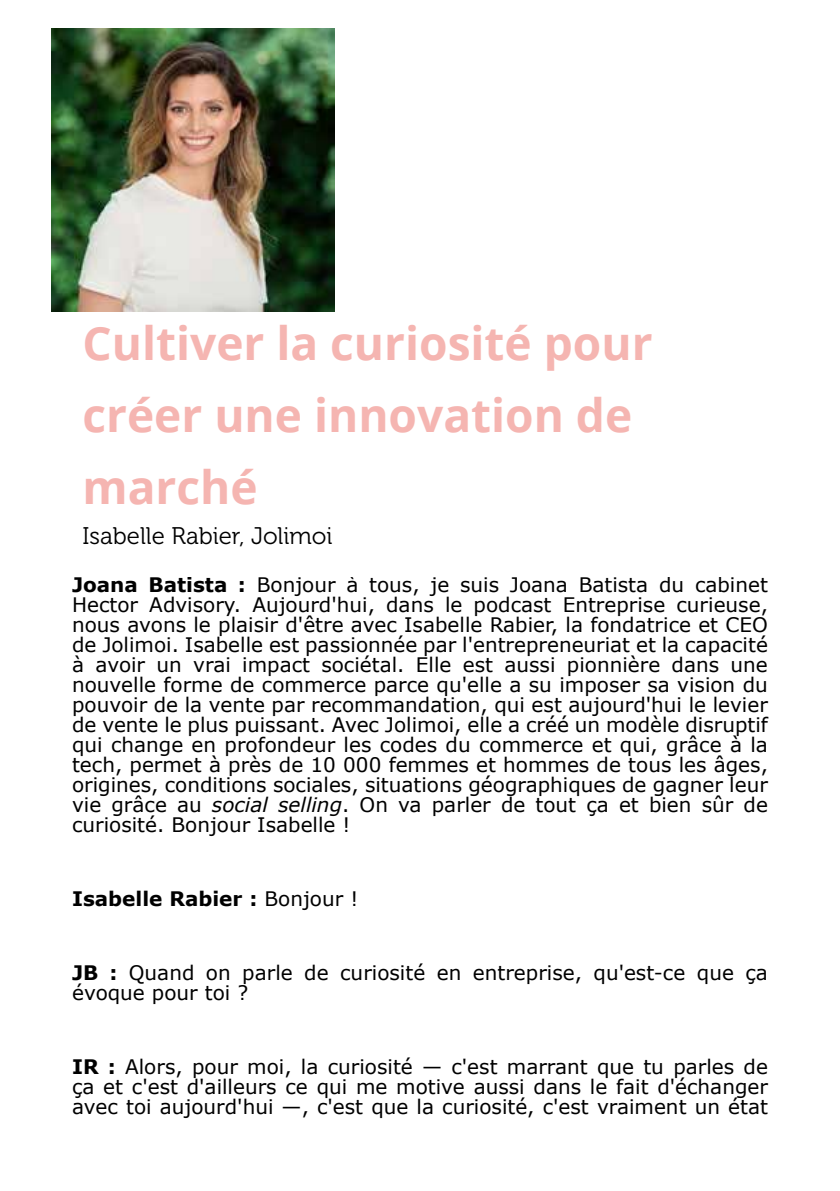
<style>
.page{position:relative;width:840px;height:1191px;background:#fff}
.page>*{position:absolute;margin:0;border:0;box-sizing:border-box;transform-origin:0 0}
.t1{font:700 46px/72px "Open Sans";color:#f5b5b1}
.t2{font:24px "Museo 300";color:#000}
.t3{font:20px/20px "Verdana";color:#000;text-align:justify}
.t4{font:700 20px "Verdana";color:#000}
.s1{font-weight:700}
.s2{font-style:italic}
.s3{font-weight:400}
</style>
<div class="page">
<img style="left:51px;top:28px;width:283px;height:284px">
<h1 class="t1" style="left:82px;top:306px;width:571px">Cultiver la curiosité pour créer une innovation de marché</h1>
<p class="t2" style="left:82px;top:522px;width:251px">Isabelle Rabier, Jolimoi</p>
<p class="t3" style="left:72px;top:574px;width:697px"><span class="s1">Joana Batista :</span> Bonjour à tous, je suis Joana Batista du cabinet Hector Advisory. Aujourd'hui, dans le podcast Entreprise curieuse, nous avons le plaisir d'être avec Isabelle Rabier, la fondatrice et CEO de Jolimoi. Isabelle est passionnée par l'entrepreneuriat et la capacité à avoir un vrai impact sociétal. Elle est aussi pionnière dans une nouvelle forme de commerce parce qu'elle a su imposer sa vision du pouvoir de la vente par recommandation, qui est aujourd'hui le levier de vente le plus puissant. Avec Jolimoi, elle a créé un modèle disruptif qui change en profondeur les codes du commerce et qui, grâce à la tech, permet à près de 10 000 femmes et hommes de tous les âges, origines, conditions sociales, situations géographiques de gagner leur vie grâce au <span class="s2">social selling</span>. On va parler de tout ça et bien sûr de curiosité. Bonjour Isabelle !</p>
<p class="t4" style="left:72px;top:884px;width:287px">Isabelle Rabier : <span class="s3">Bonjour !</span></p>
<p class="t3" style="left:72px;top:962px;width:697px"><span class="s1">JB :</span> Quand on parle de curiosité en entreprise, qu'est-ce que ça évoque pour toi ?</p>
<p class="t3" style="left:72px;top:1056px;width:697px"><span class="s1">IR :</span> Alors, pour moi, la curiosité — c'est marrant que tu parles de ça et c'est d'ailleurs ce qui me motive aussi dans le fait d'échanger avec toi aujourd'hui —, c'est que la curiosité, c'est vraiment un état</p>
</div>
